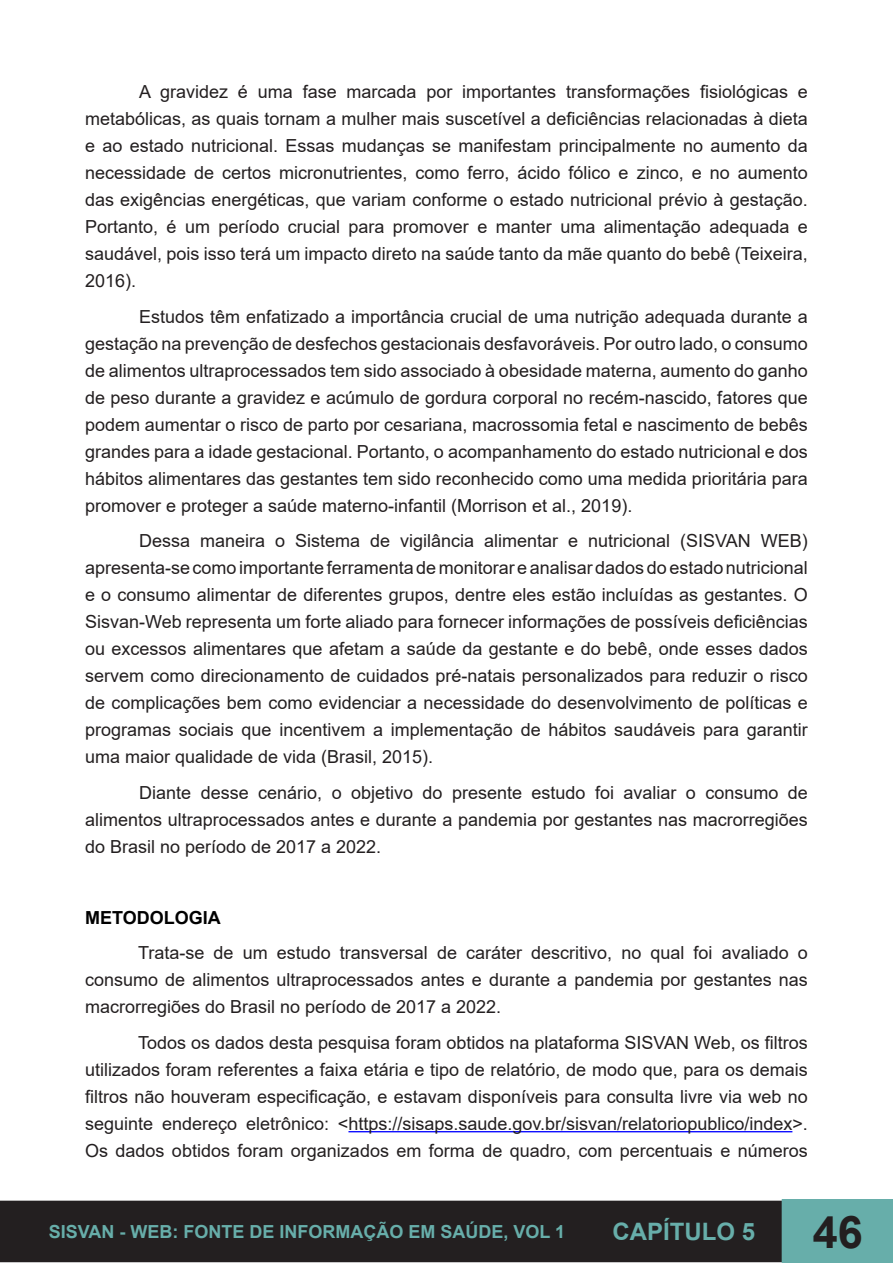
<style>
.page{position:relative;width:893px;height:1263px;background:#fff}
.page>*{position:absolute;margin:0;border:0;box-sizing:border-box;transform-origin:0 0}
.t1{font:700 45px "Arial";color:#231f20}
.t2{font:700 24px "Arial";color:#67aeaa}
.t3{font:18px/27px "Arial";color:#231f20;text-align:justify}
.t4{font:700 18px "Arial";color:#67aeaa}
.t5{font:700 18px "Arial";color:#000}
</style>
<div class="page">
<div style="left:1px;top:1201px;width:782px;height:60px;background:#231f20"></div>
<div style="left:0;top:1201px;width:784px;height:61px;border:2px solid #231f20"></div>
<div style="left:782px;top:1200px;width:111px;height:63px;background:#67aeaa"></div>
<div style="left:782px;top:1199px;width:111px;height:64px;border:2px solid #67aeaa"></div>
<hr style="left:348px;top:1131px;width:444px;height:1px;background:#00f">
<p class="t3" style="left:85px;top:78px;width:724px;text-indent:54px">A gravidez é uma fase marcada por importantes transformações fisiológicas e metabólicas, as quais tornam a mulher mais suscetível a deficiências relacionadas à dieta e ao estado nutricional. Essas mudanças se manifestam principalmente no aumento da necessidade de certos micronutrientes, como ferro, ácido fólico e zinco, e no aumento das exigências energéticas, que variam conforme o estado nutricional prévio à gestação.<br>Portanto, é um período crucial para promover e manter uma alimentação adequada e saudável, pois isso terá um impacto direto na saúde tanto da mãe quanto do bebê (Teixeira, 2016).</p>
<p class="t3" style="left:85px;top:303px;width:724px;text-indent:54px">Estudos têm enfatizado a importância crucial de uma nutrição adequada durante a gestação na prevenção de desfechos gestacionais desfavoráveis. Por outro lado, o consumo de alimentos ultraprocessados tem sido associado à obesidade materna, aumento do ganho de peso durante a gravidez e acúmulo de gordura corporal no recém-nascido, fatores que podem aumentar o risco de parto por cesariana, macrossomia fetal e nascimento de bebês grandes para a idade gestacional. Portanto, o acompanhamento do estado nutricional e dos hábitos alimentares das gestantes tem sido reconhecido como uma medida prioritária para promover e proteger a saúde materno-infantil (Morrison et al., 2019).</p>
<p class="t3" style="left:85px;top:527px;width:724px;text-indent:54px">Dessa maneira o Sistema de vigilância alimentar e nutricional (SISVAN WEB) apresenta-se como importante ferramenta de monitorar e analisar dados do estado nutricional e o consumo alimentar de diferentes grupos, dentre eles estão incluídas as gestantes. O Sisvan-Web representa um forte aliado para fornecer informações de possíveis deficiências ou excessos alimentares que afetam a saúde da gestante e do bebê, onde esses dados servem como direcionamento de cuidados pré-natais personalizados para reduzir o risco de complicações bem como evidenciar a necessidade do desenvolvimento de políticas e programas sociais que incentivem a implementação de hábitos saudáveis para garantir uma maior qualidade de vida (Brasil, 2015).</p>
<p class="t3" style="left:85px;top:779px;width:724px;text-indent:54px">Diante desse cenário, o objetivo do presente estudo foi avaliar o consumo de alimentos ultraprocessados antes e durante a pandemia por gestantes nas macrorregiões do Brasil no período de 2017 a 2022.</p>
<p class="t5" style="left:85px;top:905px;width:137px">METODOLOGIA</p>
<p class="t3" style="left:85px;top:939px;width:724px;text-indent:53px">Trata-se de um estudo transversal de caráter descritivo, no qual foi avaliado o consumo de alimentos ultraprocessados antes e durante a pandemia por gestantes nas macrorregiões do Brasil no período de 2017 a 2022.</p>
<p class="t3" style="left:85px;top:1029px;width:724px;text-indent:53px">Todos os dados desta pesquisa foram obtidos na plataforma SISVAN Web, os filtros utilizados foram referentes a faixa etária e tipo de relatório, de modo que, para os demais filtros não houveram especificação, e estavam disponíveis para consulta livre via web no seguinte endereço eletrônico: &lt;https://sisaps.saude.gov.br/sisvan/relatoriopublico/index&gt;.<br>Os dados obtidos foram organizados em forma de quadro, com percentuais e números</p>
<p class="t4" style="left:49px;top:1219px;width:518px">SISVAN - WEB: FONTE DE INFORMAÇÃO EM SAÚDE, VOL 1</p>
<h2 class="t2" style="left:612px;top:1215px;width:144px">CAPÍTULO 5</h2>
<h1 class="t1" style="left:813px;top:1200px;width:52px">46</h1>
</div>
